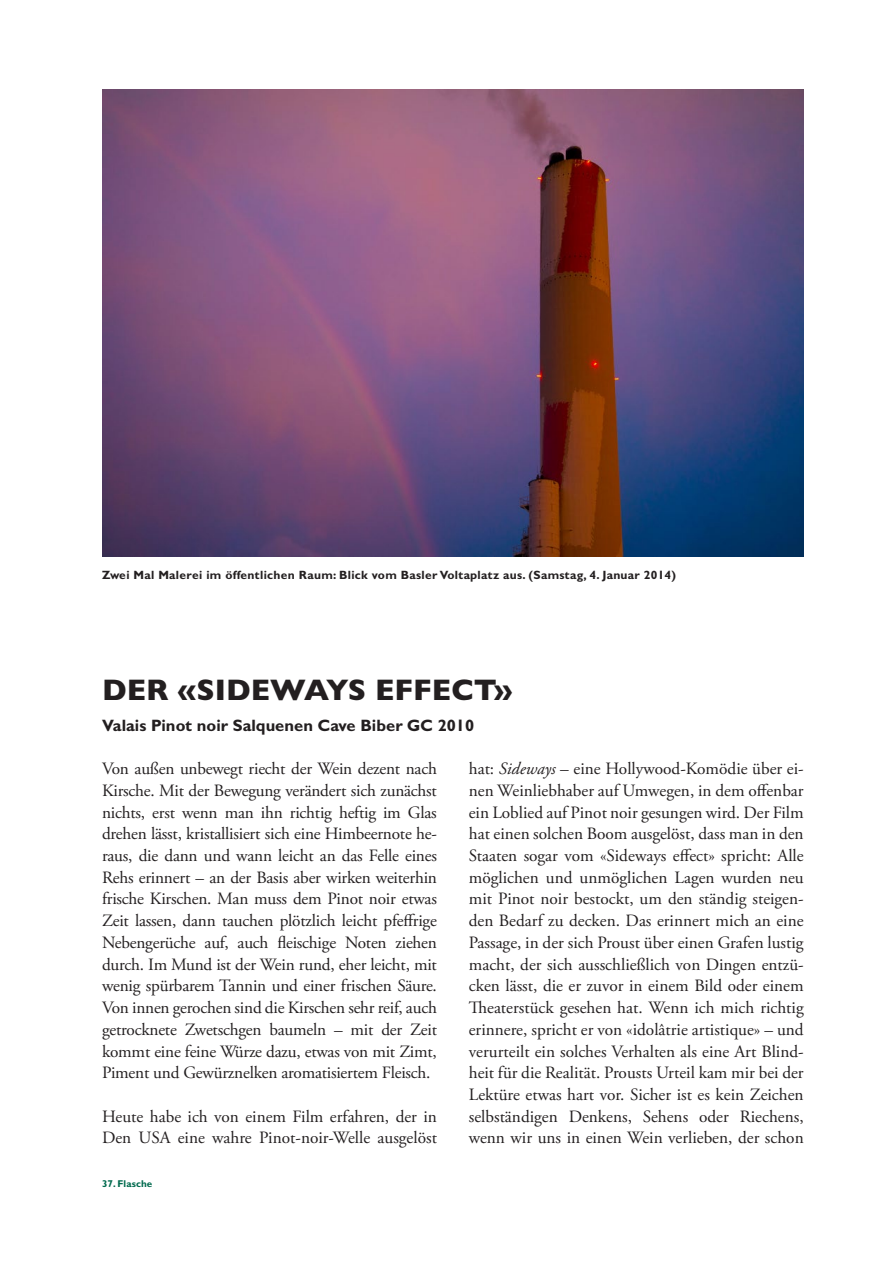
<style>
.page{position:relative;width:893px;height:1263px;background:#fff}
.page>*{position:absolute;margin:0;border:0;box-sizing:border-box;transform-origin:0 0}
.Titel{font:800 30px "Gill Sans MT Pro";color:#231f20}
.Lauftext_ohne_Einzug{font:17.25px/21.8px "Adobe Garamond Pro";color:#231f20;text-align:justify}
.Vorspann{font:700 16.5px "Gill Sans MT Pro";color:#231f20}
.Getrunken_am{font:700 12px "Gill Sans MT Pro";letter-spacing:.025em;color:#231f20}
.Thema_der_Seiten{font:700 9.9px "Gill Sans MT Pro";letter-spacing:.01em;color:#006a4e}
.s1{font-style:italic}
</style>
<div class="page">
<img style="left:102px;top:89px;width:702px;height:468px">
<p class="Getrunken_am" style="left:102px;top:567px;width:576px">Zwei Mal Malerei im öffentlichen Raum: Blick vom Basler Voltaplatz aus. (Samstag, 4. Januar 2014)</p>
<p class="Titel" style="left:102px;top:672px;width:412px">DER «SIDEWAYS EFFECT»</p>
<p class="Vorspann" style="left:102px;top:715px;width:374px">Valais Pinot noir Salquenen Cave Biber GC 2010</p>
<p class="Lauftext_ohne_Einzug" style="left:469px;top:758px;width:336px">hat: <span class="s1">Sideways</span> – eine Hollywood-Komödie über ei&shy;nen Weinliebhaber auf Umwegen, in dem offenbar ein Loblied auf Pinot noir gesungen wird. Der Film hat einen solchen Boom ausgelöst, dass man in den Staaten sogar vom «Sideways effect» spricht: Alle möglichen und unmöglichen Lagen wurden neu mit Pinot noir bestockt, um den ständig steigen&shy;den Bedarf zu decken. Das erinnert mich an eine Passage, in der sich Proust über einen Grafen lustig macht, der sich ausschließlich von Dingen entzü&shy;cken lässt, die er zuvor in einem Bild oder einem Theaterstück gesehen hat. Wenn ich mich richtig erinnere, spricht er von «idolâtrie artistique» – und verurteilt ein solches Verhalten als eine Art Blind&shy;heit für die Realität. Prousts Urteil kam mir bei der Lektüre etwas hart vor. Sicher ist es kein Zeichen selbständigen Denkens, Sehens oder Riechens, wenn wir uns in einen Wein verlieben, der schon</p>
<p class="Lauftext_ohne_Einzug" style="left:102px;top:758px;width:336px">Von außen unbewegt riecht der Wein dezent nach Kirsche. Mit der Bewegung verändert sich zunächst nichts, erst wenn man ihn richtig heftig im Glas drehen lässt, kristallisiert sich eine Himbeernote he&shy;raus, die dann und wann leicht an das Felle eines Rehs erinnert – an der Basis aber wirken weiterhin frische Kirschen. Man muss dem Pinot noir etwas Zeit lassen, dann tauchen plötzlich leicht pfeffrige Nebengerüche auf, auch fleischige Noten ziehen durch. Im Mund ist der Wein rund, eher leicht, mit wenig spürbarem Tannin und einer frischen Säure.<br>Von innen gerochen sind die Kirschen sehr reif, auch getrocknete Zwetschgen baumeln – mit der Zeit kommt eine feine Würze dazu, etwas von mit Zimt, Piment und Gewürznelken aromatisiertem Fleisch.</p>
<p class="Lauftext_ohne_Einzug" style="left:102px;top:1106px;width:336px">Heute habe ich von einem Film erfahren, der in<br>Den USA eine wahre Pinot-noir-Welle ausgelöst</p>
<p class="Thema_der_Seiten" style="left:102px;top:1177px;width:52px">37. Flasche</p>
</div>
